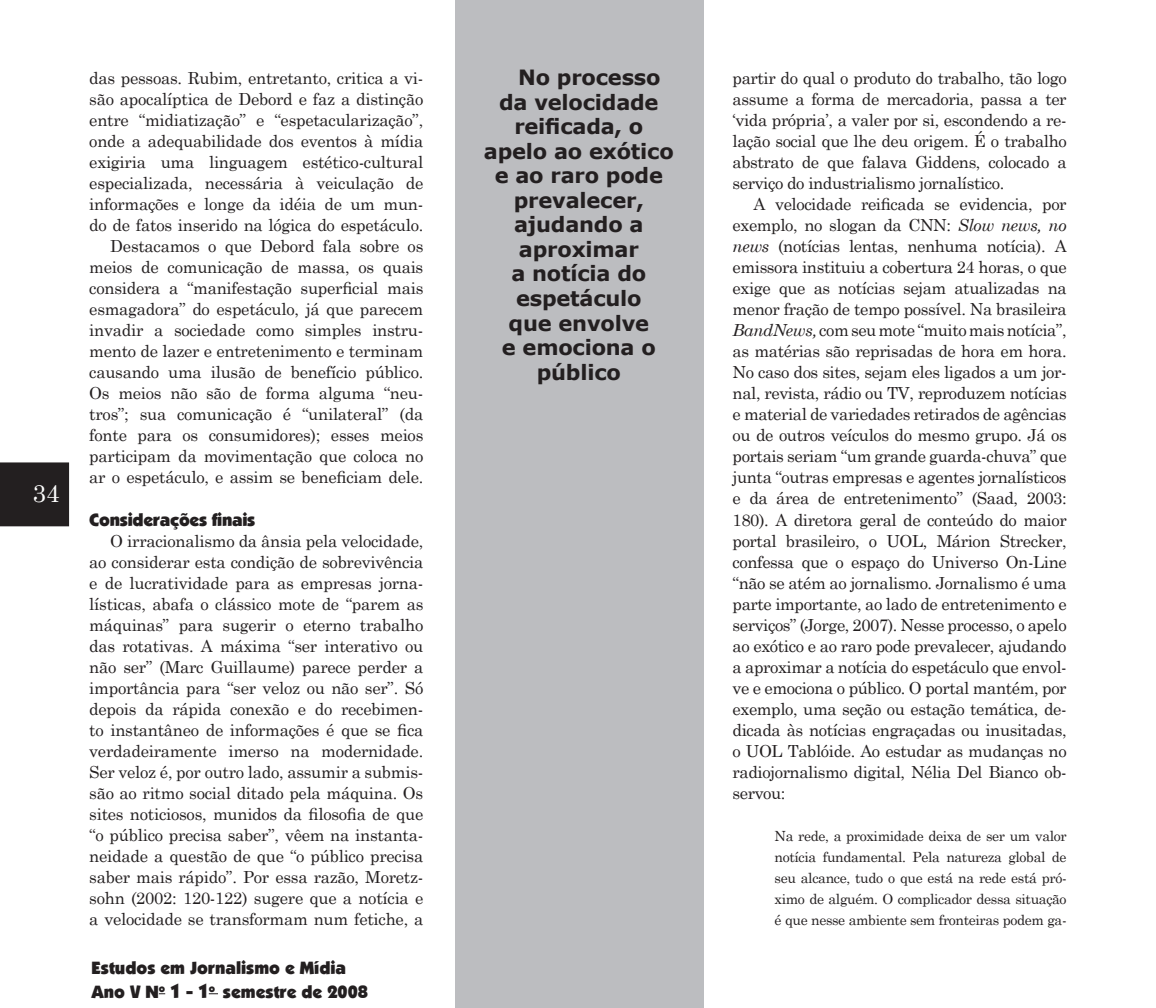
<style>
.page{position:relative;width:1156px;height:1008px;background:#fff}
.page>*{position:absolute;margin:0;border:0;box-sizing:border-box;transform-origin:0 0}
.t1{font:24.5px "Century Schoolbook";color:#fff}
.t2{font:700 21px "Verdana";letter-spacing:-.01em;color:#231f20}
.t3{font:17.5px/23.1px "Boulder";color:#231f20}
.t4{font:16.62px/21px "Century Schoolbook";letter-spacing:-.015em;color:#231f20;text-align:justify}
.t5{font:14px/21px "Century Schoolbook";letter-spacing:-.025em;color:#231f20;text-align:justify}
.s1{font-size:19.25px}
.s2{font-style:italic}
</style>
<div class="page">
<div style="left:0;top:462px;width:69px;height:64px;background:#231f20"></div>
<div style="left:455px;top:0;width:248px;height:1007px;background:#bcbdc0"></div>
<h1 class="t1" style="left:32px;top:472px;width:29px">34</h1>
<p class="t4" style="left:89px;top:66px;width:336px">das pessoas. Rubim, entretanto, critica a vi&shy;são apocalíptica de Debord e faz a distinção entre “midiatização” e “espetacularização”, onde a adequabilidade dos eventos à mídia exigiria uma linguagem estético-cultural especializada, necessária à veiculação de informações e longe da idéia de um mun&shy;do de fatos inserido na lógica do espetáculo.</p>
<p class="t4" style="left:89px;top:234px;width:336px;text-indent:21px">Destacamos o que Debord fala sobre os meios de comunicação de massa, os quais considera a “manifestação superficial mais esmagadora” do espetáculo, já que parecem invadir a sociedade como simples instru&shy;mento de lazer e entretenimento e terminam causando uma ilusão de benefício público.<br>Os meios não são de forma alguma “neu&shy;tros”; sua comunicação é “unilateral” (da fonte para os consumidores); esses meios participam da movimentação que coloca no ar o espetáculo, e assim se beneficiam dele.</p>
<p class="t3" style="left:89px;top:507px;width:168px">Considerações finais</p>
<p class="t4" style="left:89px;top:528px;width:336px;text-indent:21px">O irracionalismo da ânsia pela velocidade, ao considerar esta condição de sobrevivência e de lucratividade para as empresas jorna&shy;lísticas, abafa o clássico mote de “parem as máquinas” para sugerir o eterno trabalho das rotativas. A máxima “ser interativo ou não ser” (Marc Guillaume) parece perder a importância para “ser veloz ou não ser”. Só depois da rápida conexão e do recebimen&shy;to instantâneo de informações é que se fica verdadeiramente imerso na modernidade.<br>Ser veloz é, por outro lado, assumir a submis&shy;são ao ritmo social ditado pela máquina. Os sites noticiosos, munidos da filosofia de que “o público precisa saber”, vêem na instanta&shy;neidade a questão de que “o público precisa saber mais rápido”. Por essa razão, Moretz&shy;sohn (2002: 120-122) sugere que a notícia e a velocidade se transformam num fetiche, a</p>
<p class="t3" style="left:91px;top:956px;width:278px">Estudos em Jornalismo e Mídia<br>Ano V N<sup>o</sup> <span class="s1">1 - 1</span><sup>o</sup> semestre de 2008</p>
<p class="t2" style="left:518px;top:64px;width:144px">No processo</p>
<p class="t2" style="left:499px;top:89px;width:161px">da velocidade</p>
<p class="t2" style="left:514px;top:113px;width:131px">reificada, o</p>
<p class="t2" style="left:484px;top:138px;width:191px">apelo ao exótico</p>
<p class="t2" style="left:495px;top:162px;width:170px">e ao raro pode</p>
<p class="t2" style="left:514px;top:187px;width:132px">prevalecer,</p>
<p class="t2" style="left:514px;top:211px;width:131px">ajudando a</p>
<p class="t2" style="left:519px;top:236px;width:121px">aproximar</p>
<p class="t2" style="left:511px;top:260px;width:136px">a notícia do</p>
<p class="t2" style="left:516px;top:285px;width:127px">espetáculo</p>
<p class="t2" style="left:509px;top:309px;width:142px">que envolve</p>
<p class="t2" style="left:502px;top:334px;width:155px">e emociona o</p>
<p class="t2" style="left:537px;top:358px;width:86px">público</p>
<p class="t4" style="left:733px;top:66px;width:336px">partir do qual o produto do trabalho, tão logo assume a forma de mercadoria, passa a ter ‘vida própria’, a valer por si, escondendo a re&shy;lação social que lhe deu origem. É o trabalho abstrato de que falava Giddens, colocado a serviço do industrialismo jornalístico.</p>
<p class="t4" style="left:733px;top:192px;width:336px;text-indent:21px">A velocidade reificada se evidencia, por exemplo, no slogan da CNN: <span class="s2">Slow news, no news</span> (notícias lentas, nenhuma notícia). A emissora instituiu a cobertura 24 horas, o que exige que as notícias sejam atualizadas na menor fração de tempo possível. Na brasileira <span class="s2">BandNews,</span> com seu mote “muito mais notícia”, as matérias são reprisadas de hora em hora.<br>No caso dos sites, sejam eles ligados a um jor&shy;nal, revista, rádio ou TV, reproduzem notícias e material de variedades retirados de agências ou de outros veículos do mesmo grupo. Já os portais seriam “um grande guarda-chuva” que junta “outras empresas e agentes jornalísticos e da área de entretenimento” (Saad, 2003:<br>180). A diretora geral de conteúdo do maior portal brasileiro, o UOL, Márion Strecker, confessa que o espaço do Universo On-Line “não se atém ao jornalismo. Jornalismo é uma parte importante, ao lado de entretenimento e serviços” (Jorge, 2007). Nesse processo, o apelo ao exótico e ao raro pode prevalecer, ajudando a aproximar a notícia do espetáculo que envol&shy;ve e emociona o público. O portal mantém, por exemplo, uma seção ou estação temática, de&shy;dicada às notícias engraçadas ou inusitadas, o UOL Tablóide. Ao estudar as mudanças no radiojornalismo digital, Nélia Del Bianco ob&shy;servou:</p>
<p class="t5" style="left:774px;top:823px;width:294px">Na rede, a proximidade deixa de ser um valor notícia fundamental. Pela natureza global de seu alcance, tudo o que está na rede está pró&shy;ximo de alguém. O complicador dessa situação é que nesse ambiente sem fronteiras podem ga-</p>
</div>
